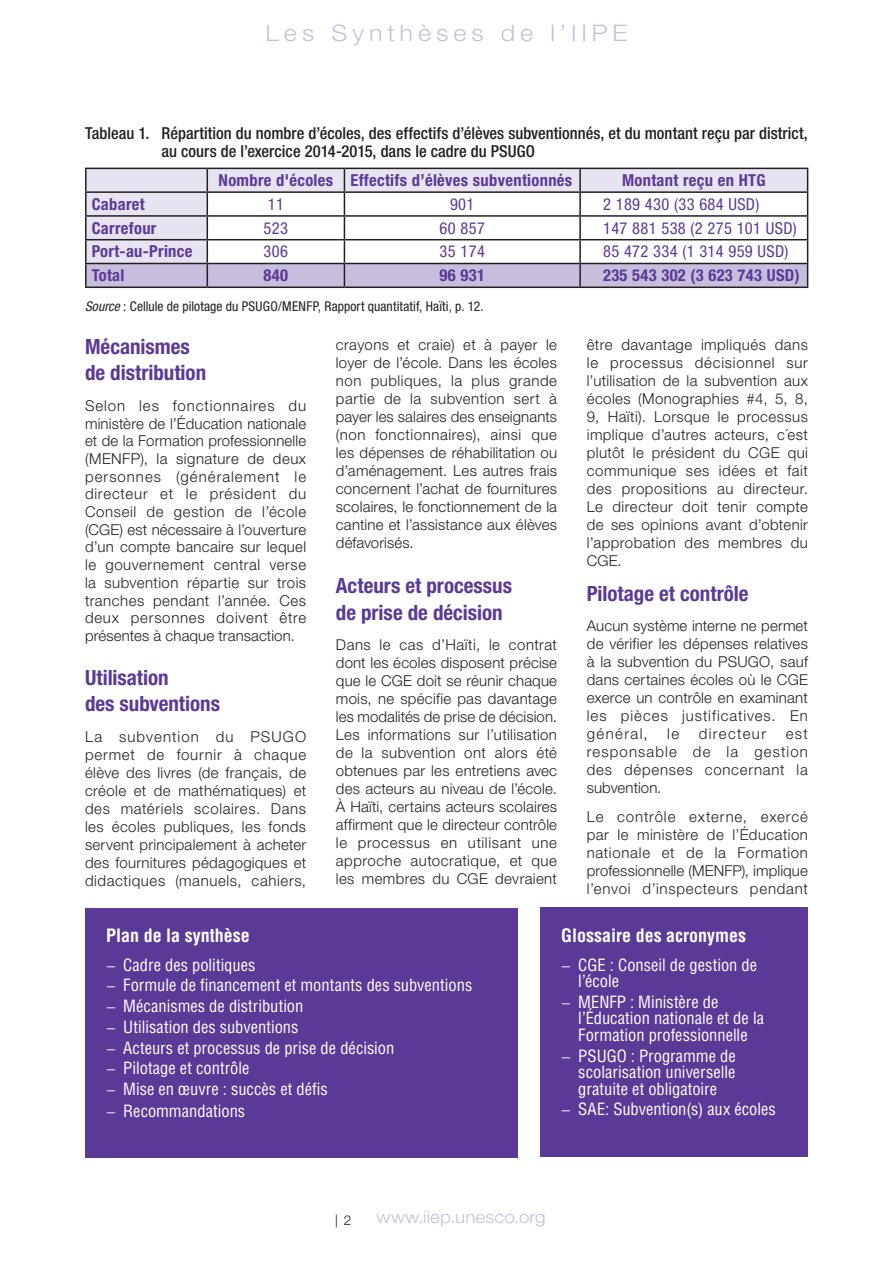
<style>
.page{position:relative;width:893px;height:1263px;background:#fff}
.page>*{position:absolute;margin:0;border:0;box-sizing:border-box;transform-origin:0 0}
.t1{font:300 22.8px "Helvetica Neue LT Std";letter-spacing:.195em;color:#c7bedd;scale:1.11 1}
.Titre_1_copy{font:700 condensed 21px/26.2px "Helvetica Neue LT Std";color:#5b3a97}
.t2{font:700 condensed 18px "Helvetica LT Std";color:#fff}
.t3{font:300 17.1px "Helvetica Neue LT Std";color:#c7bedd;scale:1.11 1}
.t4{font:condensed 16.5px/16.5px "Helvetica LT Std";color:#fff}
.Legend_photo{font:500 condensed 16.5px/18px "Helvetica Neue LT Std";color:#231f20}
.Texte_Box{font:700 condensed 16.5px "Helvetica Neue LT Std";letter-spacing:.02em;color:#5b3a97}
.Texte_Box-2{font:condensed 16.5px "Helvetica Neue LT Std";letter-spacing:.02em;color:#5b3a97}
.Texte{font:300 15px/18px "Helvetica Neue LT Std";letter-spacing:.03em;color:#231f20;text-align:justify}
.Texte-2{font:300 15px "Helvetica Neue LT Std";letter-spacing:.09em;color:#231f20}
.Legend_photo-2{font:condensed 13.5px "Helvetica Neue LT Std";letter-spacing:.01em;color:#231f20}
.Texte-3{font:300 13.5px "Helvetica Neue LT Std";color:#231f20}
.s1{font-style:italic}
.s2{font-family:"Helvetica Neue LT Std";font-weight:300;font-stretch:normal}
</style>
<div class="page">
<svg style="left:336px;top:1214px;width:1px;height:13px"></svg>
<hr style="left:344px;top:168px;width:236px;height:1px;background:#231f20">
<hr style="left:580px;top:168px;width:228px;height:1px;background:#231f20">
<hr style="left:85px;top:193px;width:2px;height:22px;background:#231f20">
<hr style="left:85px;top:215px;width:122px;height:2px;background:#231f20">
<hr style="left:85px;top:217px;width:2px;height:22px;background:#231f20">
<hr style="left:85px;top:239px;width:122px;height:1px;background:#231f20">
<hr style="left:85px;top:240px;width:2px;height:23px;background:#231f20">
<hr style="left:85px;top:263px;width:122px;height:1px;background:#231f20">
<hr style="left:85px;top:264px;width:2px;height:22px;background:#231f20">
<hr style="left:85px;top:286px;width:122px;height:2px;background:#231f20">
<hr style="left:207px;top:286px;width:137px;height:2px;background:#231f20">
<hr style="left:344px;top:286px;width:236px;height:2px;background:#231f20">
<hr style="left:580px;top:286px;width:228px;height:2px;background:#231f20">
<hr style="left:85px;top:168px;width:122px;height:1px;background:#231f20">
<hr style="left:85px;top:169px;width:2px;height:22px;background:#231f20">
<hr style="left:85px;top:191px;width:122px;height:2px;background:#231f20">
<hr style="left:207px;top:168px;width:137px;height:1px;background:#231f20">
<svg style="left:86px;top:169px;width:722px;height:118px"></svg>
<hr style="left:207px;top:191px;width:137px;height:2px;background:#231f20">
<div style="left:540px;top:908px;width:268px;height:249px;background:#5b3a97"></div>
<div style="left:85px;top:908px;width:433px;height:249px;background:#5b3a97"></div>
<h1 class="t1" style="left:266px;top:19px;width:327px">Les Synthèses de l’IIPE</h1>
<p class="Legend_photo" style="left:162px;top:124px;width:648px;text-indent:-76px">Tableau 1. Répartition du nombre d’écoles, des effectifs d’élèves subventionnés, et du montant reçu par district, au cours de l’exercice 2014-2015, dans le cadre du PSUGO</p>
<p class="Texte_Box" style="left:219px;top:170px;width:116px">Nombre d'écoles</p>
<p class="Texte_Box" style="left:350px;top:170px;width:223px">Effectifs d’élèves subventionnés</p>
<p class="Texte_Box" style="left:622px;top:170px;width:145px">Montant reçu en HTG</p>
<p class="Texte_Box" style="left:92px;top:194px;width:54px">Cabaret</p>
<p class="Texte_Box-2" style="left:268px;top:195px;width:18px">11</p>
<p class="Texte_Box-2" style="left:450px;top:195px;width:26px">901</p>
<p class="Texte_Box-2" style="left:603px;top:195px;width:158px">2 189 430 (33 684 USD)</p>
<p class="Texte_Box" style="left:92px;top:218px;width:66px">Carrefour</p>
<p class="Texte_Box-2" style="left:264px;top:218px;width:26px">523</p>
<p class="Texte_Box-2" style="left:440px;top:218px;width:47px">60 857</p>
<p class="Texte_Box-2" style="left:603px;top:218px;width:195px">147 881 538 (2 275 101 USD)</p>
<p class="Texte_Box" style="left:92px;top:242px;width:102px">Port-au-Prince</p>
<p class="Texte_Box-2" style="left:264px;top:242px;width:26px">306</p>
<p class="Texte_Box-2" style="left:440px;top:242px;width:47px">35 174</p>
<p class="Texte_Box-2" style="left:603px;top:242px;width:187px">85 472 334 (1 314 959 USD)</p>
<p class="Texte_Box" style="left:92px;top:265px;width:34px">Total</p>
<p class="Texte_Box" style="left:264px;top:265px;width:26px">840</p>
<p class="Texte_Box" style="left:440px;top:265px;width:47px">96 931</p>
<p class="Texte_Box" style="left:603px;top:265px;width:198px">235 543 302 (3 623 743 USD)</p>
<p class="Legend_photo-2" style="left:85px;top:298px;width:400px"><span class="s1">Source</span> : Cellule de pilotage du PSUGO/MENFP, Rapport quantitatif, Haïti, p. 12.</p>
<p class="Titre_1_copy" style="left:85px;top:333px;width:123px">Mécanismes de distribution</p>
<p class="Texte" style="left:85px;top:396px;width:223px">Selon les fonctionnaires du ministère de l’Éducation nationale et de la Formation professionnelle (MENFP), la signature de deux personnes (généralement le directeur et le président du Conseil de gestion de l’école (CGE) est nécessaire à l’ouverture d’un compte bancaire sur lequel le gouvernement central verse la subvention répartie sur trois tranches pendant l’année. Ces deux personnes doivent être présentes à chaque transaction.</p>
<p class="Titre_1_copy" style="left:85px;top:664px;width:137px">Utilisation<br>des subventions</p>
<p class="Texte" style="left:85px;top:727px;width:223px">La subvention du PSUGO permet de fournir à chaque élève des livres (de français, de créole et de mathématiques) et des matériels scolaires. Dans les écoles publiques, les fonds servent principalement à acheter des fournitures pédagogiques et didactiques (manuels, cahiers,</p>
<p class="Texte" style="left:336px;top:335px;width:223px">crayons et craie) et à payer le loyer de l’école. Dans les écoles non publiques, la plus grande partie de la subvention sert à payer les salaires des enseignants (non fonctionnaires), ainsi que les dépenses de réhabilitation ou d’aménagement. Les autres frais concernent l’achat de fournitures scolaires, le fonctionnement de la cantine et l’assistance aux élèves défavorisés.</p>
<p class="Titre_1_copy" style="left:336px;top:572px;width:178px">Acteurs et processus de prise de décision</p>
<p class="Texte" style="left:336px;top:636px;width:223px">Dans le cas d’Haïti, le contrat dont les écoles disposent précise que le CGE doit se réunir chaque mois, ne spécifie pas davantage les modalités de prise de décision.<br>Les informations sur l’utilisation de la subvention ont alors été obtenues par les entretiens avec des acteurs au niveau de l’école.<br>À Haïti, certains acteurs scolaires affirment que le directeur contrôle le processus en utilisant une approche autocratique, et que les membres du CGE devraient</p>
<p class="Texte" style="left:587px;top:335px;width:223px">être davantage impliqués dans le processus décisionnel sur l’utilisation de la subvention aux écoles (Monographies #4, 5, 8, 9, Haïti). Lorsque le processus implique d’autres acteurs, c´est plutôt le président du CGE qui communique ses idées et fait des propositions au directeur.<br>Le directeur doit tenir compte de ses opinions avant d’obtenir l’approbation des membres du CGE.</p>
<p class="Titre_1_copy" style="left:587px;top:580px;width:163px">Pilotage et contrôle</p>
<p class="Texte" style="left:587px;top:617px;width:223px">Aucun système interne ne permet de vérifier les dépenses relatives à la subvention du PSUGO, sauf dans certaines écoles où le CGE exerce un contrôle en examinant les pièces justificatives. En général,</p>
<p class="Texte" style="left:667px;top:725px;width:13px">le</p>
<p class="Texte-2" style="left:699px;top:725px;width:69px">directeur</p>
<p class="Texte" style="left:587px;top:725px;width:223px;text-indent:199px">est responsable de la gestion des dépenses concernant la subvention.</p>
<p class="Texte" style="left:587px;top:807px;width:223px">Le contrôle externe, exercé par le ministère de l’Éducation nationale et de la Formation professionnelle (MENFP), implique l’envoi d’inspecteurs pendant</p>
<p class="t2" style="left:106px;top:924px;width:145px">Plan de la synthèse</p>
<p class="t4" style="left:106px;top:956px;width:151px"><span class="s2">−</span> Cadre des politiques</p>
<p class="t4" style="left:106px;top:977px;width:368px"><span class="s2">−</span> Formule de financement et montants des subventions</p>
<p class="t4" style="left:106px;top:998px;width:199px"><span class="s2">−</span> Mécanismes de distribution</p>
<p class="t4" style="left:106px;top:1018px;width:194px"><span class="s2">−</span> Utilisation des subventions</p>
<p class="t4" style="left:106px;top:1039px;width:290px"><span class="s2">−</span> Acteurs et processus de prise de décision</p>
<p class="t4" style="left:106px;top:1060px;width:145px"><span class="s2">−</span> Pilotage et contrôle</p>
<p class="t4" style="left:106px;top:1081px;width:223px"><span class="s2">−</span> Mise en œuvre : succès et défis</p>
<p class="t4" style="left:106px;top:1103px;width:140px"><span class="s2">−</span> Recommandations</p>
<p class="t2" style="left:561px;top:924px;width:186px">Glossaire des acronymes</p>
<p class="t4" style="left:578px;top:956px;width:180px;text-indent:-17px"><span class="s2">−</span> CGE : Conseil de gestion de l’école</p>
<p class="t4" style="left:578px;top:993px;width:187px;text-indent:-17px"><span class="s2">−</span> MENFP : Ministère de l’Éducation nationale et de la<br>Formation professionnelle</p>
<p class="t4" style="left:578px;top:1047px;width:159px;text-align:justify;text-indent:-17px"><span class="s2">−</span> PSUGO : Programme de scolarisation universelle gratuite et obligatoire</p>
<p class="t4" style="left:561px;top:1101px;width:216px"><span class="s2">−</span> SAE: Subvention(s) aux écoles</p>
<p class="Texte-3" style="left:344px;top:1212px;width:9px">2</p>
<p class="t3" style="left:376px;top:1207px;width:154px">www.iiep.unesco.org</p>
</div>
